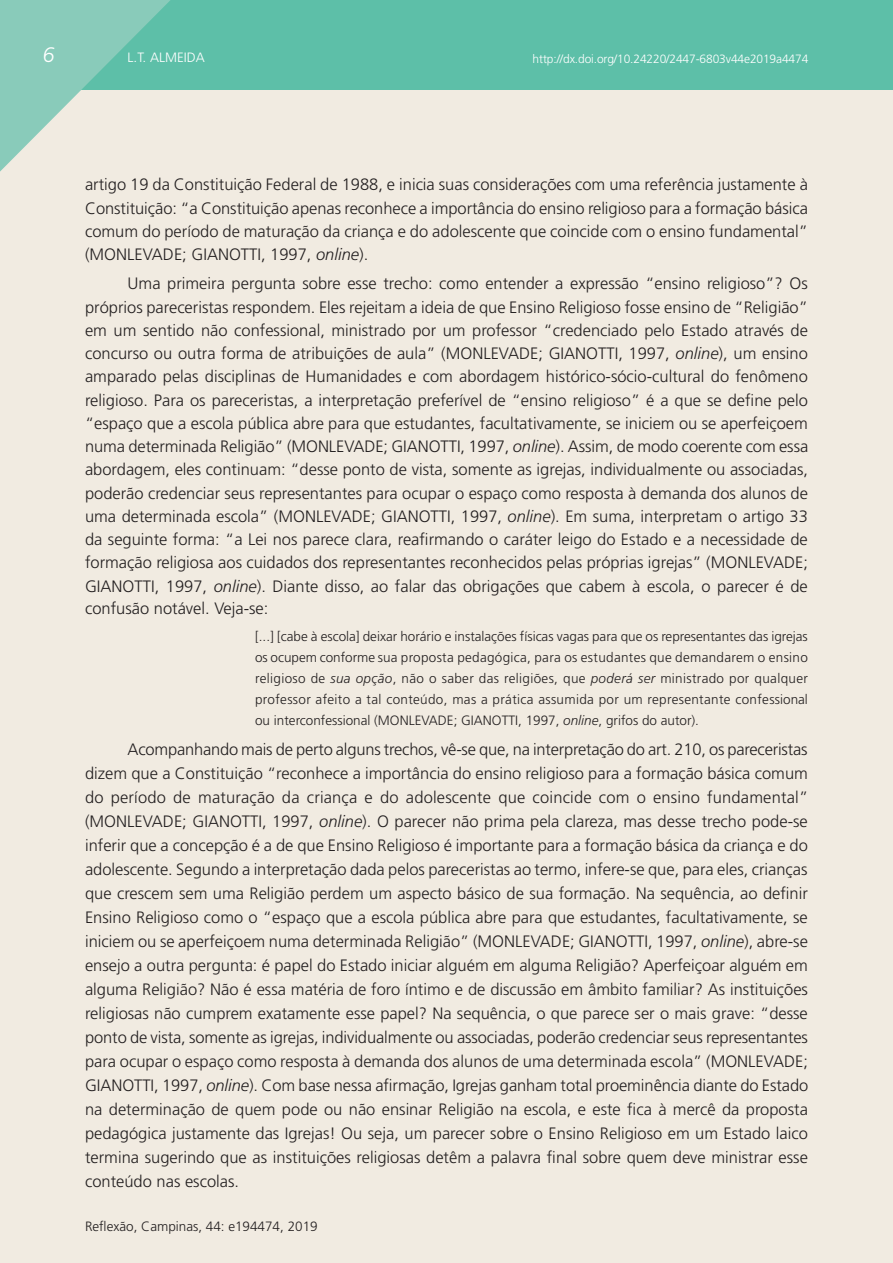
<style>
.page{position:relative;width:893px;height:1263px;background:#fff}
.page>*{position:absolute;margin:0;border:0;box-sizing:border-box;transform-origin:0 0}
.t1{font:italic 300 21px "Frutiger";color:#fff}
.t2{font:300 16.5px/24px "Frutiger";color:#231f20;text-align:justify}
.t3{font:300 13.5px/21px "Frutiger";color:#231f20;text-align:justify}
.t4{font:300 13.5px "Frutiger";color:#fff}
.t5{font:300 12px "Frutiger";letter-spacing:-.01em;color:#fff}
.s1{font-style:italic}
</style>
<div class="page">
<div style="left:0;top:89px;width:893px;height:1174px;background:#f1ebe1"></div>
<div style="left:0;top:0;width:893px;height:89px;background:#5dbfa8"></div>
<svg style="left:0;top:0;width:174px;height:173px;background:#a9d5c5"></svg>
<p class="t1" style="left:43px;top:43px;width:13px">6</p>
<p class="t4" style="left:128px;top:50px;width:79px">L.T. ALMEIDA</p>
<p class="t5" style="left:533px;top:52px;width:277px">http://dx.doi.org/10.24220/2447-6803v44e2019a4474</p>
<p class="t2" style="left:85px;top:173px;width:724px;line-height:23.2px">artigo 19 da Constituição Federal de 1988, e inicia suas considerações com uma referência justamente à Constituição: “a Constituição apenas reconhece a importância do ensino religioso para a formação básica comum do período de maturação da criança e do adolescente que coincide com o ensino fundamental” (MONLEVADE; GIANOTTI, 1997, <span class="s1">online</span>).</p>
<p class="t2" style="left:85px;top:272px;width:725px;line-height:23.2px;text-indent:43px">Uma primeira pergunta sobre esse trecho: como entender a expressão “ensino religioso”? Os próprios pareceristas respondem. Eles rejeitam a ideia de que Ensino Religioso fosse ensino de “Religião” em um sentido não confessional, ministrado por um professor “credenciado pelo Estado através de concurso ou outra forma de atribuições de aula” (MONLEVADE; GIANOTTI, 1997, <span class="s1">online</span>), um ensino amparado pelas disciplinas de Humanidades e com abordagem histórico-sócio-cultural do fenômeno religioso. Para os pareceristas, a interpretação preferível de “ensino religioso” é a que se define pelo “espaço que a escola pública abre para que estudantes, facultativamente, se iniciem ou se aperfeiçoem numa determinada Religião” (MONLEVADE; GIANOTTI, 1997, <span class="s1">online</span>). Assim, de modo coerente com essa abordagem, eles continuam: “desse ponto de vista, somente as igrejas, individualmente ou associadas, poderão credenciar seus representantes para ocupar o espaço como resposta à demanda dos alunos de uma determinada escola” (MONLEVADE; GIANOTTI, 1997, <span class="s1">online</span>). Em suma, interpretam o artigo 33 da seguinte forma: “a Lei nos parece clara, reafirmando o caráter leigo do Estado e a necessidade de formação religiosa aos cuidados dos representantes reconhecidos pelas próprias igrejas” (MONLEVADE; GIANOTTI, 1997, <span class="s1">online</span>). Diante disso, ao falar das obrigações que cabem à escola, o parecer é de confusão notável. Veja-se:</p>
<p class="t3" style="left:255px;top:626px;width:554px">[...] [cabe à escola] deixar horário e instalações físicas vagas para que os representantes das igrejas os ocupem conforme sua proposta pedagógica, para os estudantes que demandarem o ensino religioso de <span class="s1">sua opção</span>, não o saber das religiões, que <span class="s1">poderá ser</span> ministrado por qualquer professor afeito a tal conteúdo, mas a prática assumida por um representante confessional ou interconfessional (MONLEVADE; GIANOTTI, 1997, <span class="s1">online</span>, grifos do autor).</p>
<p class="t2" style="left:85px;top:737px;width:725px;text-indent:43px">Acompanhando mais de perto alguns trechos, vê-se que, na interpretação do art. 210, os pareceristas dizem que a Constituição “reconhece a importância do ensino religioso para a formação básica comum do período de maturação da criança e do adolescente que coincide com o ensino fundamental” (MONLEVADE; GIANOTTI, 1997, <span class="s1">online</span>). O parecer não prima pela clareza, mas desse trecho pode-se inferir que a concepção é a de que Ensino Religioso é importante para a formação básica da criança e do adolescente. Segundo a interpretação dada pelos pareceristas ao termo, infere-se que, para eles, crianças que crescem sem uma Religião perdem um aspecto básico de sua formação. Na sequência, ao definir Ensino Religioso como o “espaço que a escola pública abre para que estudantes, facultativamente, se iniciem ou se aperfeiçoem numa determinada Religião” (MONLEVADE; GIANOTTI, 1997, <span class="s1">online</span>), abre-se ensejo a outra pergunta: é papel do Estado iniciar alguém em alguma Religião? Aperfeiçoar alguém em alguma Religião? Não é essa matéria de foro íntimo e de discussão em âmbito familiar? As instituições religiosas não cumprem exatamente esse papel? Na sequência, o que parece ser o mais grave: “desse ponto de vista, somente as igrejas, individualmente ou associadas, poderão credenciar seus representantes para ocupar o espaço como resposta à demanda dos alunos de uma determinada escola” (MONLEVADE; GIANOTTI, 1997, <span class="s1">online</span>). Com base nessa afirmação, Igrejas ganham total proeminência diante do Estado na determinação de quem pode ou não ensinar Religião na escola, e este fica à mercê da proposta pedagógica justamente das Igrejas! Ou seja, um parecer sobre o Ensino Religioso em um Estado laico termina sugerindo que as instituições religiosas detêm a palavra final sobre quem deve ministrar esse conteúdo nas escolas.</p>
<p class="t3" style="left:85px;top:1215px;width:234px">Reflexão, Campinas, 44: e194474, 2019</p>
</div>
